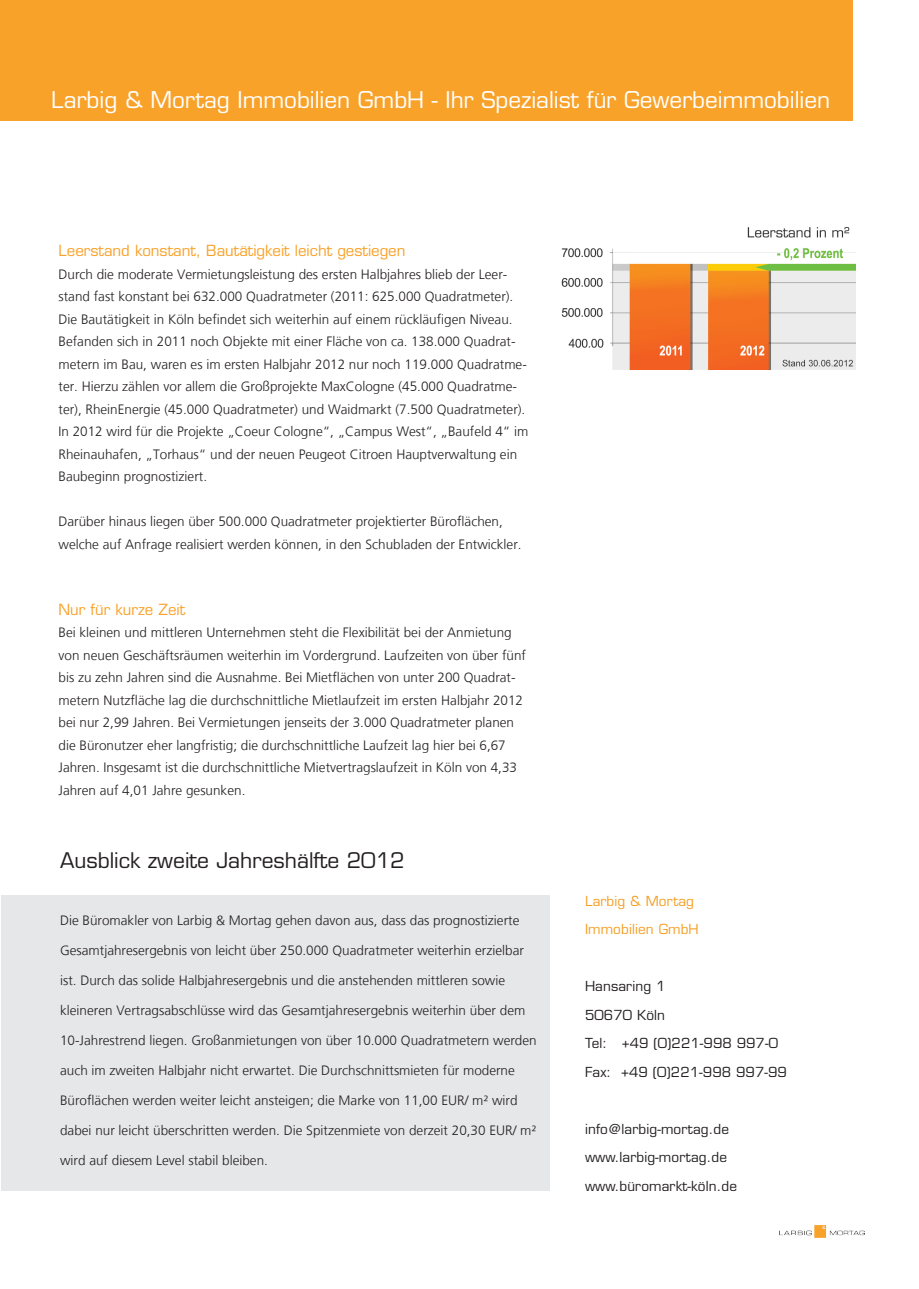
<style>
.page{position:relative;width:919px;height:1289px;background:#fff}
.page>*{position:absolute;margin:0;border:0;box-sizing:border-box;transform-origin:0 0}
.t1{font:22.5px "Eurostile";color:#fff}
.t2{font:21px "Eurostile";color:#231f20}
.t3{font:15px "Eurostile";color:#f9a229}
.t4{font:300 13.5px/22.5px "Frutiger LT";color:#231f20}
.t5{font:13.5px/28.5px "Eurostile";letter-spacing:.01em;color:#231f20}
.t6{font:13.5px/28.5px "Eurostile";letter-spacing:.01em;color:#f49f23}
</style>
<div class="page">
<div style="left:1px;top:895px;width:549px;height:296px;background:#e6e7e9"></div>
<div style="left:0;top:0;width:852px;height:120px;background:#f9a229"></div>
<img style="left:561px;top:227px;width:294px;height:143px">
<img style="left:779px;top:1225px;width:85px;height:12px">
<h1 class="t1" style="left:51px;top:86px;width:780px">Larbig &amp; Mortag Immobilien GmbH - Ihr Spezialist für Gewerbeimmobilien</h1>
<p class="t3" style="left:58px;top:241px;width:348px">Leerstand konstant, Bautätigkeit leicht gestiegen</p>
<p class="t4" style="left:58px;top:263px;width:471px">Durch die moderate Vermietungsleistung des ersten Halbjahres blieb der Leer&shy;stand fast konstant bei 632.000 Quadratmeter (2011: 625.000 Quadratmeter).<br>Die Bautätigkeit in Köln befindet sich weiterhin auf einem rückläufigen Niveau.<br>Befanden sich in 2011 noch Objekte mit einer Fläche von ca. 138.000 Quadrat&shy;metern im Bau, waren es im ersten Halbjahr 2012 nur noch 119.000 Quadratme&shy;ter. Hierzu zählen vor allem die Großprojekte MaxCologne (45.000 Quadratme&shy;ter), RheinEnergie (45.000 Quadratmeter) und Waidmarkt (7.500 Quadratmeter).<br>In 2012 wird für die Projekte „Coeur Cologne“, „Campus West“, „Baufeld 4“ im Rheinauhafen, „Torhaus“ und der neuen Peugeot Citroen Hauptverwaltung ein Baubeginn prognostiziert.</p>
<p class="t4" style="left:58px;top:510px;width:464px">Darüber hinaus liegen über 500.000 Quadratmeter projektierter Büroflächen, welche auf Anfrage realisiert werden können, in den Schubladen der Entwickler.</p>
<p class="t3" style="left:58px;top:600px;width:128px">Nur für kurze Zeit</p>
<p class="t4" style="left:58px;top:621px;width:469px">Bei kleinen und mittleren Unternehmen steht die Flexibilität bei der Anmietung von neuen Geschäftsräumen weiterhin im Vordergrund. Laufzeiten von über fünf bis zu zehn Jahren sind die Ausnahme. Bei Mietflächen von unter 200 Quadrat&shy;metern Nutzfläche lag die durchschnittliche Mietlaufzeit im ersten Halbjahr 2012 bei nur 2,99 Jahren. Bei Vermietungen jenseits der 3.000 Quadratmeter planen die Büronutzer eher langfristig; die durchschnittliche Laufzeit lag hier bei 6,67<br>Jahren. Insgesamt ist die durchschnittliche Mietvertragslaufzeit in Köln von 4,33<br>Jahren auf 4,01 Jahre gesunken.</p>
<h2 class="t2" style="left:60px;top:847px;width:346px">Ausblick zweite Jahreshälfte 2012</h2>
<p class="t4" style="left:60px;top:909px;width:461px">Die Büromakler von Larbig &amp; Mortag gehen davon aus, dass das prognostizierte</p>
<p class="t4" style="left:60px;top:939px;width:465px">Gesamtjahresergebnis von leicht über 250.000 Quadratmeter weiterhin erzielbar</p>
<p class="t4" style="left:60px;top:969px;width:446px">ist. Durch das solide Halbjahresergebnis und die anstehenden mittleren sowie</p>
<p class="t4" style="left:60px;top:999px;width:467px">kleineren Vertragsabschlüsse wird das Gesamtjahresergebnis weiterhin über dem</p>
<p class="t4" style="left:60px;top:1029px;width:478px">10-Jahrestrend liegen. Großanmietungen von über 10.000 Quadratmetern werden</p>
<p class="t4" style="left:60px;top:1059px;width:456px">auch im zweiten Halbjahr nicht erwartet. Die Durchschnittsmieten für moderne</p>
<p class="t4" style="left:60px;top:1089px;width:459px">Büroflächen werden weiter leicht ansteigen; die Marke von 11,00 EUR/ m² wird</p>
<p class="t4" style="left:60px;top:1119px;width:477px">dabei nur leicht überschritten werden. Die Spitzenmiete von derzeit 20,30 EUR/ m²</p>
<p class="t4" style="left:60px;top:1149px;width:209px">wird auf diesem Level stabil bleiben.</p>
<p class="t6" style="left:585px;top:886px;width:115px">Larbig &amp; Mortag<br>Immobilien GmbH</p>
<p class="t5" style="left:585px;top:972px;width:203px">Hansaring 1<br>50670 Köln<br>Tel: +49 (0)221-998 997-0<br>Fax: +49 (0)221-998 997-99</p>
<p class="t5" style="left:585px;top:1114px;width:153px">info@larbig-mortag.de www.larbig-mortag.de www.büromarkt-köln.de</p>
</div>
